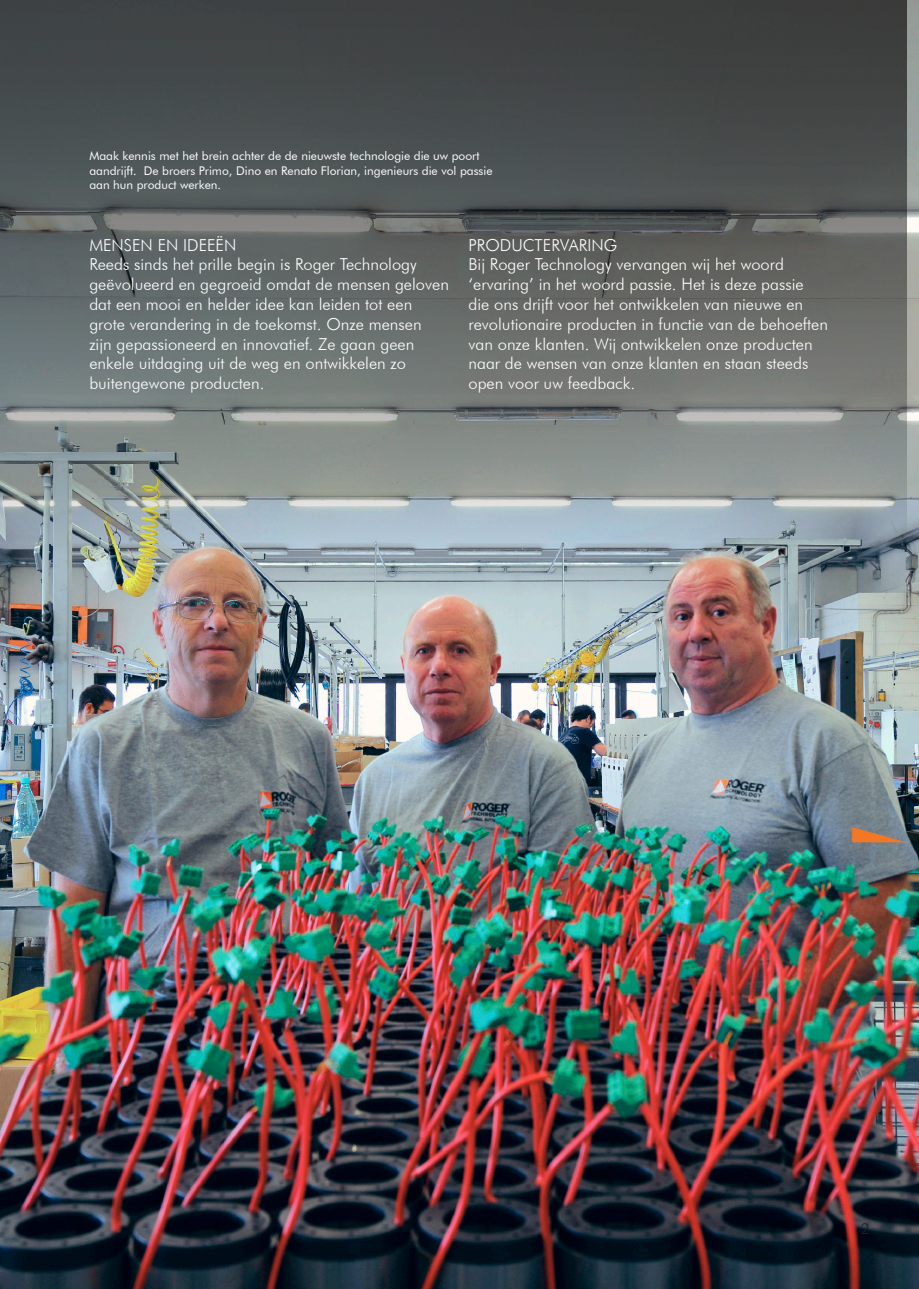
<style>
.page{position:relative;width:919px;height:1289px;background:#fff}
.page>*{position:absolute;margin:0;border:0;box-sizing:border-box;transform-origin:0 0}
.t1{font:300 16.5px/19.8px "Futura BT";color:#fff}
.t2{font:300 15px "Futura BT";color:#231f20}
.t3{font:12px/14.4px "Futura BT";color:#fff}
</style>
<div class="page">
<img style="left:0;top:0;width:918px;height:1288px">
<svg style="left:0;top:0;width:906px;height:557px;background:#676d6d"></svg>
<svg style="left:852px;top:827px;width:54px;height:15px"></svg>
<p class="t3" style="left:89px;top:149px;width:404px">Maak kennis met het brein achter de de nieuwste technologie die uw poort aandrijft. De broers Primo, Dino en Renato Florian, ingenieurs die vol passie aan hun product werken.</p>
<p class="t1" style="left:89px;top:235px;width:361px">MENSEN EN IDEEËN<br>Reeds sinds het prille begin is Roger Technology geëvolueerd en gegroeid omdat de mensen geloven dat een mooi en helder idee kan leiden tot een grote verandering in de toekomst. Onze mensen<br>zijn gepassioneerd en innovatief. Ze gaan geen enkele uitdaging uit de weg en ontwikkelen zo buitengewone producten.</p>
<p class="t1" style="left:468px;top:235px;width:361px">PRODUCTERVARING<br>Bij Roger Technology vervangen wij het woord ‘ervaring’ in het woord passie. Het is deze passie die ons drijft voor het ontwikkelen van nieuwe en revolutionaire producten in functie van de behoeften van onze klanten. Wij ontwikkelen onze producten naar de wensen van onze klanten en staan steeds open voor uw feedback.</p>
<p class="t2" style="left:860px;top:1219px;width:10px">2</p>
</div>
